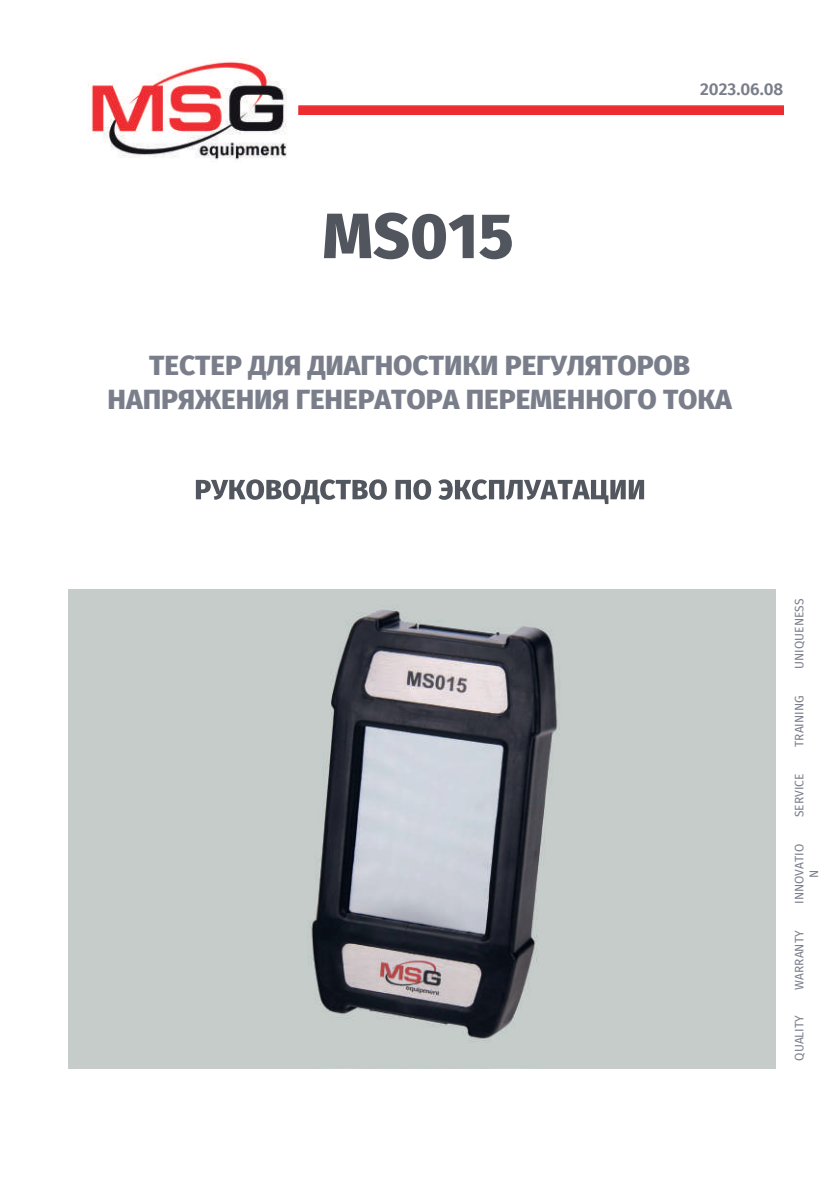
<style>
.page{position:relative;width:840px;height:1191px;background:#fff}
.page>*{position:absolute;margin:0;border:0;box-sizing:border-box;transform-origin:0 0}
.t1{font:800 64px "Fira Sans";color:#51555e}
.t2{font:800 28px/33.6px "Fira Sans";color:#797e8a;text-align:center}
.t3{font:600 17px "Fira Sans";color:#797e8a}
.t4{font:12px/14.8px "Fira Sans";color:#797e8a;text-align:center}
</style>
<div class="page">
<img style="left:68px;top:590px;width:706px;height:478px">
<div style="left:299px;top:106px;width:483px;height:8px;background:#ee2b30"></div>
<img style="left:88px;top:58px;width:199px;height:102px">
<svg style="left:196px;top:479px;width:447px;height:25px"></svg>
<h1 class="t1" style="left:322px;top:180px;width:193px">MS015</h1>
<p class="t3" style="left:699px;top:75px;width:85px">2023.06.08</p>
<p class="t2" style="left:107px;top:346px;width:625px">ТЕСТЕР ДЛЯ ДИАГНОСТИКИ РЕГУЛЯТОРОВ<br>НАПРЯЖЕНИЯ ГЕНЕРАТОРА ПЕРЕМЕННОГО ТОКА</p>
<p class="t4" style="left:791px;top:669px;width:72px;rotate:-90deg">UNIQUENESS</p>
<p class="t4" style="left:791px;top:747px;width:53px;rotate:-90deg">TRAINING</p>
<p class="t4" style="left:791px;top:817px;width:45px;rotate:-90deg">SERVICE</p>
<p class="t4" style="left:791px;top:904px;width:61px;rotate:-90deg">INNOVATIO<br>N</p>
<p class="t4" style="left:791px;top:990px;width:61px;rotate:-90deg">WARRANTY</p>
<p class="t4" style="left:791px;top:1061px;width:47px;rotate:-90deg">QUALITY</p>
</div>
